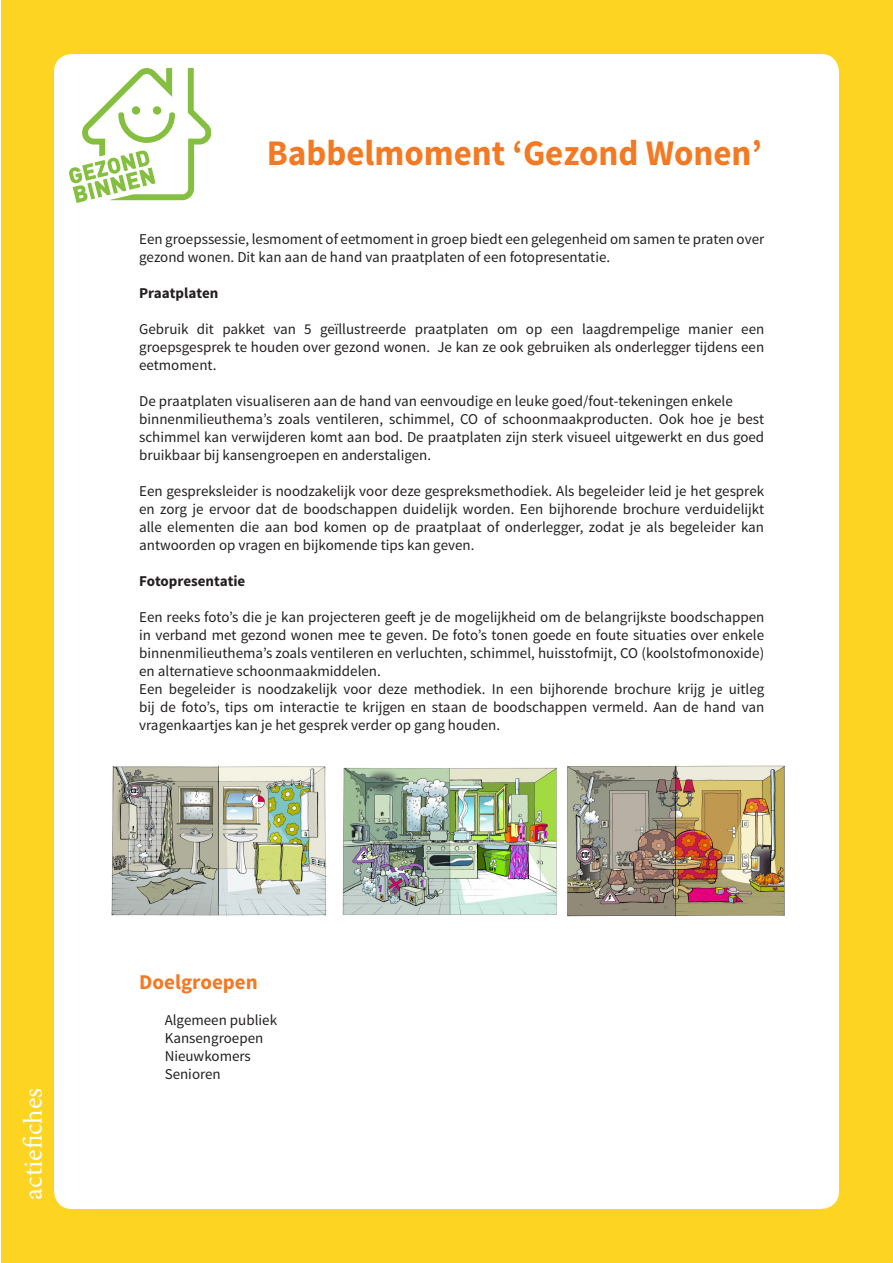
<style>
.page{position:relative;width:893px;height:1263px;background:#fff}
.page>*{position:absolute;margin:0;border:0;box-sizing:border-box;transform-origin:0 0}
.t1{font:700 36px "Source Sans Pro";color:#f47923}
.t2{font:27px "Minion Pro";color:#fff}
.t3{font:700 21px "Source Sans Pro";color:#f47923}
.t4{font:15px/18px "Source Sans Pro";color:#231f20;text-align:justify}
.t5{font:700 15px "Source Sans Pro";color:#231f20}
</style>
<div class="page">
<div style="left:1px;top:0;width:892px;height:1263px;background:#fcd421"></div>
<div style="left:54px;top:54px;width:785px;height:1155px;background:#fff;border-radius:18px"></div>
<svg style="left:69px;top:68px;width:141px;height:135px"></svg>
<img style="left:111px;top:764px;width:216px;height:152px">
<img style="left:342px;top:767px;width:215px;height:148px">
<img style="left:567px;top:765px;width:218px;height:151px">
<p class="t2" style="left:15px;top:1200px;width:113px;rotate:-90deg">actiefiches</p>
<p class="t1" style="left:267px;top:129px;width:497px">Babbelmoment ‘Gezond Wonen’</p>
<p class="t4" style="left:139px;top:230px;width:627px">Een groepssessie, lesmoment of eetmoment in groep biedt een gelegenheid om samen te praten over gezond wonen. Dit kan aan de hand van praatplaten of een fotopresentatie.</p>
<p class="t5" style="left:139px;top:283px;width:81px">Praatplaten</p>
<p class="t4" style="left:139px;top:320px;width:627px">Gebruik dit pakket van 5 geïllustreerde praatplaten om op een laagdrempelige manier een groepsgesprek te houden over gezond wonen. Je kan ze ook gebruiken als onderlegger tijdens een eetmoment.</p>
<p class="t4" style="left:139px;top:392px;width:595px">De praatplaten visualiseren aan de hand van eenvoudige en leuke goed/fout-tekeningen enkele</p>
<p class="t4" style="left:139px;top:410px;width:627px">binnenmilieuthema’s zoals ventileren, schimmel, CO of schoonmaakproducten. Ook hoe je best schimmel kan verwijderen komt aan bod. De praatplaten zijn sterk visueel uitgewerkt en dus goed bruikbaar bij kansengroepen en anderstaligen.</p>
<p class="t4" style="left:139px;top:482px;width:627px">Een gespreksleider is noodzakelijk voor deze gespreksmethodiek. Als begeleider leid je het gesprek en zorg je ervoor dat de boodschappen duidelijk worden. Een bijhorende brochure verduidelijkt alle elementen die aan bod komen op de praatplaat of onderlegger, zodat je als begeleider kan antwoorden op vragen en bijkomende tips kan geven.</p>
<p class="t5" style="left:139px;top:571px;width:108px">Fotopresentatie</p>
<p class="t4" style="left:139px;top:608px;width:627px">Een reeks foto’s die je kan projecteren geeft je de mogelijkheid om de belangrijkste boodschappen in verband met gezond wonen mee te geven. De foto’s tonen goede en foute situaties over enkele binnenmilieuthema’s zoals ventileren en verluchten, schimmel, huisstofmijt, CO (koolstofmonoxide) en alternatieve schoonmaakmiddelen.</p>
<p class="t4" style="left:139px;top:680px;width:627px">Een begeleider is noodzakelijk voor deze methodiek. In een bijhorende brochure krijg je uitleg bij de foto’s, tips om interactie te krijgen en staan de boodschappen vermeld. Aan de hand van vragenkaartjes kan je het gesprek verder op gang houden.</p>
<p class="t3" style="left:139px;top:968px;width:120px">Doelgroepen</p>
<p class="t4" style="left:165px;top:1011px;width:114px">Algemeen publiek</p>
<p class="t4" style="left:165px;top:1029px;width:100px">Kansengroepen</p>
<p class="t4" style="left:165px;top:1047px;width:88px">Nieuwkomers</p>
<p class="t4" style="left:165px;top:1065px;width:58px">Senioren</p>
</div>
